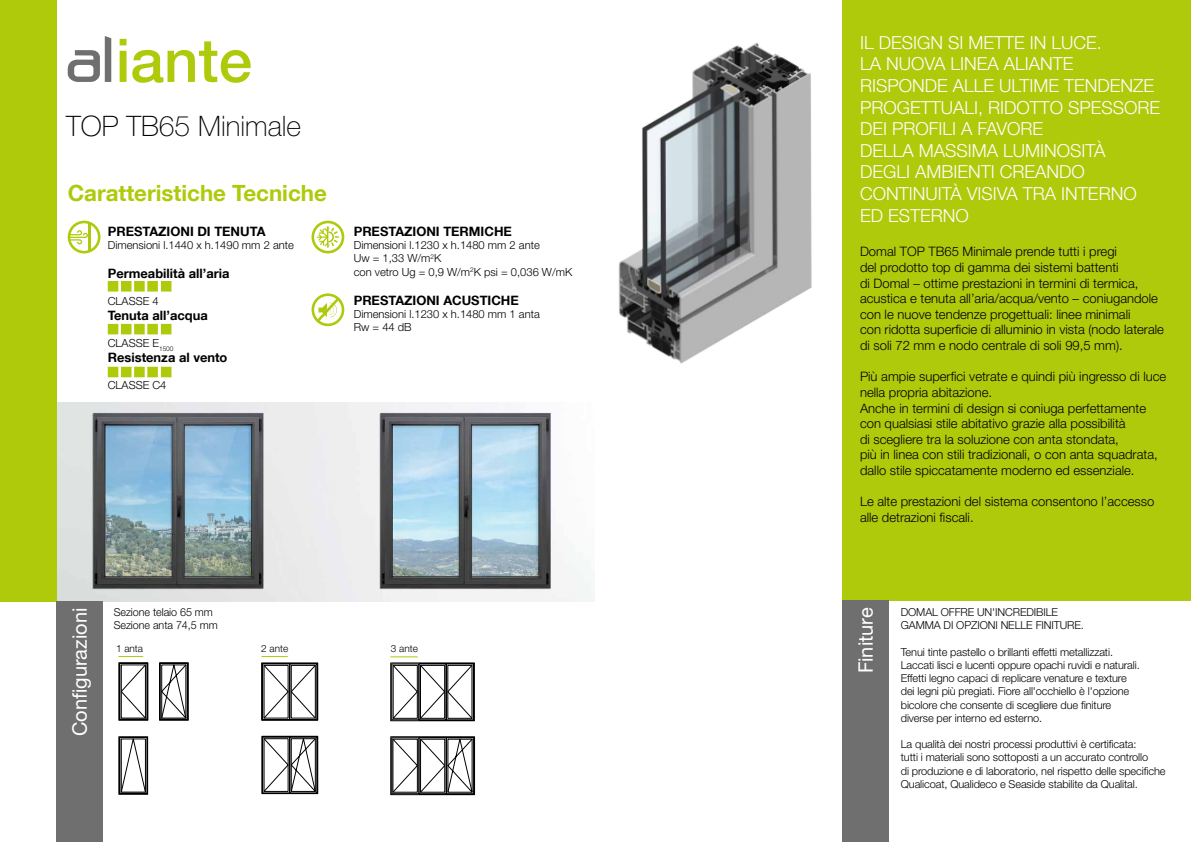
<style>
.page{position:relative;width:1191px;height:842px;background:#fff}
.page>*{position:absolute;margin:0;border:0;box-sizing:border-box;transform-origin:0 0}
.t1{font:100 28.2px "Helvetica Neue LT Std";color:#000}
.t2{font:700 22.3px "Helvetica Neue LT Com";color:#afca0b}
.t3{font:20px "Helvetica Neue LT Std";color:#fff}
.t4{font:300 18px/21.6px "Helvetica Neue LT Std";color:#fff}
.t5{font:300 13px/15.6px "Helvetica Neue LT Std";color:#000}
.t6{font:700 12.9px "Helvetica Neue LT Com";color:#000}
.t7{font:300 11.2px/13.4px "Helvetica Neue LT Std";color:#000}
.t8{font:300 11px/13.2px "Helvetica Neue LT Std";letter-spacing:-.01em;color:#000}
.t9{font:300 10px "Helvetica Neue LT Std";color:#000}
</style>
<div class="page">
<img style="left:56px;top:403px;width:539px;height:198px">
<div style="left:842px;top:0;width:349px;height:601px;background:#afca0b"></div>
<div style="left:842px;top:601px;width:47px;height:241px;background:#706f6f"></div>
<div style="left:0;top:0;width:56px;height:601px;background:#afca0b"></div>
<div style="left:56px;top:601px;width:47px;height:241px;background:#706f6f"></div>
<svg style="left:68px;top:36px;width:43px;height:46px"></svg>
<svg style="left:120px;top:39px;width:131px;height:44px"></svg>
<div style="left:311px;top:293px;width:33px;height:33px;border:3px solid #afca0b;border-radius:50%"></div>
<svg style="left:314px;top:295px;width:28px;height:30px"></svg>
<svg style="left:72px;top:230px;width:16px;height:15px"></svg>
<hr style="left:88px;top:223px;width:2px;height:29px;background:#afca0b">
<div style="left:68px;top:221px;width:32px;height:32px;border:3px solid #afca0b;border-radius:50%"></div>
<svg style="left:317px;top:226px;width:22px;height:22px"></svg>
<div style="left:311px;top:221px;width:33px;height:32px;border:3px solid #afca0b;border-radius:50%"></div>
<div style="left:108px;top:281px;width:10px;height:11px;background:#afca0b;border:2px solid #afca0b"></div>
<div style="left:121px;top:281px;width:10px;height:11px;background:#afca0b;border:2px solid #afca0b"></div>
<div style="left:134px;top:281px;width:11px;height:11px;background:#afca0b;border:2px solid #afca0b"></div>
<div style="left:147px;top:281px;width:11px;height:11px;background:#afca0b;border:2px solid #afca0b"></div>
<div style="left:161px;top:281px;width:10px;height:11px;background:#afca0b;border:2px solid #afca0b"></div>
<div style="left:108px;top:324px;width:10px;height:10px;background:#afca0b"></div>
<div style="left:121px;top:324px;width:10px;height:10px;background:#afca0b"></div>
<div style="left:134px;top:324px;width:11px;height:10px;background:#afca0b;border:2px solid #afca0b"></div>
<div style="left:147px;top:324px;width:11px;height:10px;background:#afca0b;border:2px solid #afca0b"></div>
<div style="left:161px;top:324px;width:10px;height:10px;background:#afca0b"></div>
<div style="left:108px;top:367px;width:10px;height:10px;background:#afca0b"></div>
<div style="left:121px;top:367px;width:10px;height:10px;background:#afca0b"></div>
<div style="left:134px;top:367px;width:11px;height:10px;background:#afca0b;border:2px solid #afca0b"></div>
<div style="left:147px;top:367px;width:11px;height:10px;background:#afca0b;border:2px solid #afca0b"></div>
<div style="left:161px;top:367px;width:10px;height:10px;background:#afca0b"></div>
<img style="left:618px;top:43px;width:194px;height:321px">
<svg style="left:159px;top:662px;width:30px;height:59px"></svg>
<svg style="left:118px;top:736px;width:30px;height:59px"></svg>
<svg style="left:261px;top:735px;width:57px;height:59px"></svg>
<svg style="left:118px;top:656px;width:31px;height:65px"></svg>
<svg style="left:390px;top:736px;width:85px;height:59px"></svg>
<svg style="left:390px;top:657px;width:85px;height:64px"></svg>
<svg style="left:261px;top:656px;width:57px;height:65px"></svg>
<h1 class="t1" style="left:66px;top:110px;width:236px">TOP TB65 Minimale</h1>
<h2 class="t2" style="left:68px;top:179px;width:261px">Caratteristiche Tecniche</h2>
<p class="t6" style="left:108px;top:223px;width:159px">PRESTAZIONI DI TENUTA</p>
<p class="t7" style="left:108px;top:238px;width:188px">Dimensioni l.1440 x h.1490 mm 2 ante</p>
<p class="t6" style="left:108px;top:265px;width:123px">Permeabilità all’aria</p>
<p class="t7" style="left:108px;top:294px;width:52px">CLASSE 4</p>
<p class="t6" style="left:108px;top:307px;width:102px">Tenuta all’acqua</p>
<p class="t7" style="left:108px;top:336px;width:67px">CLASSE E<sub>1500</sub></p>
<p class="t6" style="left:108px;top:350px;width:121px">Resistenza al vento</p>
<p class="t7" style="left:108px;top:378px;width:60px">CLASSE C4</p>
<p class="t6" style="left:354px;top:223px;width:160px">PRESTAZIONI TERMICHE</p>
<p class="t7" style="left:354px;top:238px;width:220px">Dimensioni l.1230 x h.1480 mm 2 ante<br>Uw = 1,33 W/m<sup>2</sup>K<br>con vetro Ug = 0,9 W/m<sup>2</sup>K psi = 0,036 W/mK</p>
<p class="t6" style="left:354px;top:292px;width:167px">PRESTAZIONI ACUSTICHE</p>
<p class="t7" style="left:354px;top:307px;width:188px">Dimensioni l.1230 x h.1480 mm 1 anta<br>Rw = 44 dB</p>
<h3 class="t3" style="left:68px;top:736px;width:130px;rotate:-90deg">Configurazioni</h3>
<p class="t8" style="left:114px;top:605px;width:105px">Sezione telaio 65 mm<br>Sezione anta 74,5 mm</p>
<p class="t9" style="left:116px;top:642px;width:29px">1 anta</p>
<p class="t9" style="left:261px;top:642px;width:29px">2 ante</p>
<p class="t9" style="left:391px;top:642px;width:29px">3 ante</p>
<h3 class="t4" style="left:860px;top:31px;width:302px">IL DESIGN SI METTE IN LUCE.<br>LA NUOVA LINEA ALIANTE<br>RISPONDE ALLE ULTIME TENDENZE<br>PROGETTUALI, RIDOTTO SPESSORE<br>DEI PROFILI A FAVORE<br>DELLA MASSIMA LUMINOSITÀ<br>DEGLI AMBIENTI CREANDO<br>CONTINUITÀ VISIVA TRA INTERNO<br>ED ESTERNO</h3>
<p class="t5" style="left:860px;top:244px;width:305px">Domal TOP TB65 Minimale prende tutti i pregi<br>del prodotto top di gamma dei sistemi battenti<br>di Domal – ottime prestazioni in termini di termica, acustica e tenuta all’aria/acqua/vento – coniugandole con le nuove tendenze progettuali: linee minimali<br>con ridotta superficie di alluminio in vista (nodo laterale di soli 72 mm e nodo centrale di soli 99,5 mm).</p>
<p class="t5" style="left:860px;top:369px;width:308px">Più ampie superfici vetrate e quindi più ingresso di luce nella propria abitazione.<br>Anche in termini di design si coniuga perfettamente con qualsiasi stile abitativo grazie alla possibilità<br>di scegliere tra la soluzione con anta stondata,<br>più in linea con stili tradizionali, o con anta squadrata, dallo stile spiccatamente moderno ed essenziale.</p>
<p class="t5" style="left:860px;top:494px;width:296px">Le alte prestazioni del sistema consentono l’accesso alle detrazioni fiscali.</p>
<h3 class="t3" style="left:853px;top:673px;width:67px;rotate:-90deg">Finiture</h3>
<p class="t8" style="left:900px;top:605px;width:185px">DOMAL OFFRE UN'INCREDIBILE<br>GAMMA DI OPZIONI NELLE FINITURE.</p>
<p class="t8" style="left:900px;top:645px;width:240px">Tenui tinte pastello o brillanti effetti metallizzati.<br>Laccati lisci e lucenti oppure opachi ruvidi e naturali.<br>Effetti legno capaci di replicare venature e texture dei legni più pregiati. Fiore all'occhiello è l'opzione bicolore che consente di scegliere due finiture diverse per interno ed esterno.</p>
<p class="t8" style="left:900px;top:737px;width:266px">La qualità dei nostri processi produttivi è certificata:<br>tutti i materiali sono sottoposti a un accurato controllo<br>di produzione e di laboratorio, nel rispetto delle specifiche Qualicoat, Qualideco e Seaside stabilite da Qualital.</p>
</div>
